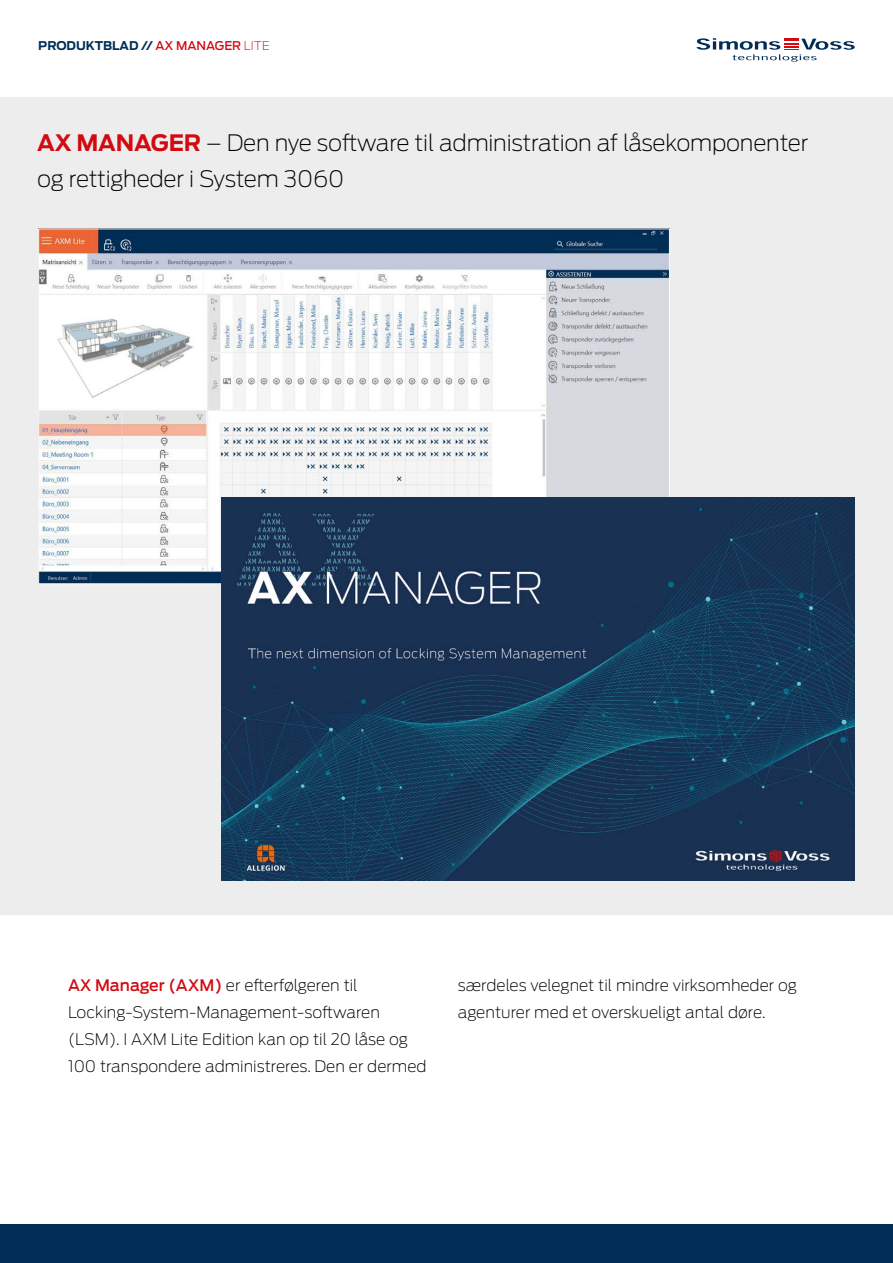
<style>
.page{position:relative;width:893px;height:1263px;background:#fff}
.page>*{position:absolute;margin:0;border:0;box-sizing:border-box;transform-origin:0 0}
.t1{font:200 22.5px/36px "Antenna";letter-spacing:-.01em;color:#000}
.t2{font:200 15.75px/27px "Antenna";color:#000}
.t3{font:700 12px "Antenna";color:#002e56}
.s1{font-weight:500;color:#d20a11}
.s2{font-weight:200;color:#d20a11}
.s3{font-weight:700;color:#d20a11}
</style>
<div class="page">
<div style="left:0;top:98px;width:893px;height:817px;background:#ededed"></div>
<svg style="left:696px;top:38px;width:159px;height:24px"></svg>
<div style="left:0;top:1225px;width:893px;height:38px;background:#002e56"></div>
<img style="left:40px;top:231px;width:628px;height:351px">
<img style="left:221px;top:497px;width:634px;height:384px">
<p class="t3" style="left:38px;top:37px;width:233px">PRODUKTBLAD // <span class="s1">AX MANAGER</span> <span class="s2">LITE</span></p>
<h1 class="t1" style="left:37px;top:124px;width:773px"><span class="s3">AX MANAGER</span> – Den nye software til administration af låsekomponenter og rettigheder i System 3060</h1>
<p class="t2" style="left:68px;top:971px;width:360px"><span class="s1">AX Manager (AXM)</span> er efterfølgeren til Locking-System-Management-softwaren (LSM). I AXM Lite Edition kan op til 20 låse og 100 transpondere administreres. Den er dermed</p>
<p class="t2" style="left:458px;top:971px;width:341px">særdeles velegnet til mindre virksomheder og agenturer med et overskueligt antal døre.</p>
</div>
